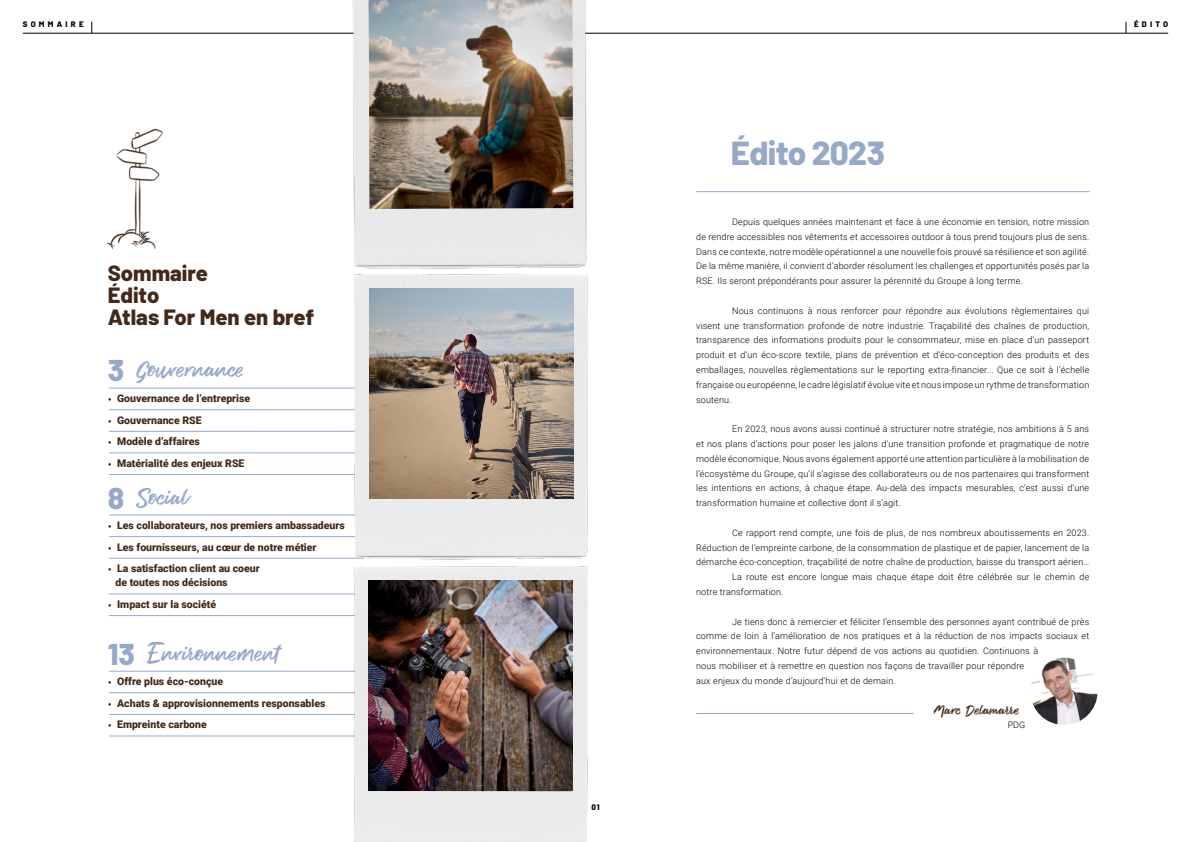
<style>
.page{position:relative;width:1191px;height:842px;background:#fff}
.page>*{position:absolute;margin:0;border:0;box-sizing:border-box;transform-origin:0 0}
.t1{font:800 33.3px "Barlow";letter-spacing:-.02em;color:#95a9ca}
.t2{font:30px "Brush Marker";color:#95a9ca}
.t3{font:800 22px/22px "Barlow";color:#432918}
.t4{font:18px "Brush Marker";color:#432918}
.t5{font:900 10.5px/14px "Roboto";color:#432918}
.t6{font:300 9px/14.8px "Roboto";letter-spacing:.02em;color:#000;text-align:justify}
.t7{font:800 8px "Barlow";letter-spacing:.4em;color:#000}
.s1{font-family:"Barlow";font-weight:800}
.s2{font-family:"Sang Bleu BP";font-weight:100}
</style>
<div class="page">
<hr style="left:23px;top:33px;width:1145px;height:1px;background:#000">
<hr style="left:109px;top:388px;width:255px;height:1px;background:#95a9ca">
<hr style="left:109px;top:431px;width:255px;height:1px;background:#95a9ca">
<hr style="left:109px;top:409px;width:255px;height:1px;background:#95a9ca">
<hr style="left:109px;top:453px;width:255px;height:1px;background:#95a9ca">
<hr style="left:109px;top:474px;width:255px;height:1px;background:#95a9ca">
<hr style="left:109px;top:671px;width:255px;height:1px;background:#95a9ca">
<hr style="left:109px;top:714px;width:255px;height:1px;background:#95a9ca">
<hr style="left:109px;top:692px;width:255px;height:1px;background:#95a9ca">
<hr style="left:109px;top:736px;width:255px;height:1px;background:#95a9ca">
<hr style="left:696px;top:191px;width:393px;height:1px;background:#95a9ca">
<hr style="left:696px;top:713px;width:217px;height:1px;background:#95a9ca">
<hr style="left:109px;top:515px;width:255px;height:1px;background:#95a9ca">
<hr style="left:109px;top:558px;width:255px;height:1px;background:#95a9ca">
<hr style="left:109px;top:536px;width:255px;height:1px;background:#95a9ca">
<hr style="left:109px;top:594px;width:246px;height:1px;background:#95a9ca">
<hr style="left:109px;top:615px;width:255px;height:1px;background:#95a9ca">
<img style="left:342px;top:576px;width:246px;height:266px">
<img style="left:369px;top:581px;width:203px;height:209px">
<img style="left:1030px;top:658px;width:67px;height:67px;border-radius:34px">
<svg style="left:147px;top:642px;width:18px;height:22px"></svg>
<img style="left:106px;top:128px;width:57px;height:121px">
<img style="left:338px;top:0;width:262px;height:250px">
<img style="left:369px;top:0;width:204px;height:209px">
<img style="left:339px;top:250px;width:249px;height:326px">
<img style="left:369px;top:289px;width:204px;height:209px">
<p class="t7" style="left:23px;top:19px;width:62px">SOMMAIRE</p>
<p class="t7" style="left:1134px;top:19px;width:36px">ÉDITO</p>
<h3 class="t3" style="left:108px;top:260px;width:208px">Sommaire<br>Édito<br>Atlas For Men en bref</h3>
<h2 class="t2" style="left:108px;top:354px;width:138px"><span class="s1">3</span> Gouvernance</h2>
<p class="t5" style="left:108px;top:391px;width:144px"><span class="s2">•</span> Gouvernance de l’entreprise</p>
<p class="t5" style="left:108px;top:412px;width:95px"><span class="s2">•</span> Gouvernance RSE</p>
<p class="t5" style="left:108px;top:434px;width:94px"><span class="s2">•</span> Modèle d’affaires</p>
<p class="t5" style="left:108px;top:456px;width:138px"><span class="s2">•</span> Matérialité des enjeux RSE</p>
<h2 class="t2" style="left:108px;top:481px;width:82px"><span class="s1">8</span> Social</h2>
<p class="t5" style="left:108px;top:518px;width:239px"><span class="s2">•</span> Les collaborateurs, nos premiers ambassadeurs</p>
<p class="t5" style="left:108px;top:540px;width:210px"><span class="s2">•</span> Les fournisseurs, au cœur de notre métier</p>
<p class="t5" style="left:116px;top:561px;width:146px;text-indent:-8px"><span class="s2">•</span> La satisfaction client au coeur de toutes nos décisions</p>
<p class="t5" style="left:108px;top:597px;width:110px"><span class="s2">•</span> Impact sur la société</p>
<h2 class="t2" style="left:108px;top:637px;width:174px"><span class="s1">13</span> nvironnement</h2>
<p class="t5" style="left:108px;top:674px;width:117px"><span class="s2">•</span> Offre plus éco-conçue</p>
<p class="t5" style="left:108px;top:696px;width:219px"><span class="s2">•</span> Achats &amp; approvisionnements responsables</p>
<p class="t5" style="left:108px;top:717px;width:101px"><span class="s2">•</span> Empreinte carbone</p>
<p class="t7" style="left:591px;top:801px;width:10px">01</p>
<h1 class="t1" style="left:731px;top:128px;width:155px">Édito 2023</h1>
<p class="t6" style="left:696px;top:214px;width:394px;text-indent:36px">Depuis quelques années maintenant et face à une économie en tension, notre mission de rendre accessibles nos vêtements et accessoires outdoor à tous prend toujours plus de sens.<br>Dans ce contexte, notre modèle opérationnel a une nouvelle fois prouvé sa résilience et son agilité.<br>De la même manière, il convient d’aborder résolument les challenges et opportunités posés par la RSE. Ils seront prépondérants pour assurer la pérennité du Groupe à long terme.</p>
<p class="t6" style="left:696px;top:303px;width:395px;text-indent:36px">Nous continuons à nous renforcer pour répondre aux évolutions règlementaires qui visent une transformation profonde de notre industrie. Traçabilité des chaînes de production, transparence des informations produits pour le consommateur, mise en place d’un passeport produit et d’un éco-score textile, plans de prévention et d’éco-conception des produits et des emballages, nouvelles règlementations sur le reporting extra-financier... Que ce soit à l’échelle française ou européenne, le cadre législatif évolue vite et nous impose un rythme de transformation soutenu.</p>
<p class="t6" style="left:696px;top:421px;width:394px;text-indent:36px">En 2023, nous avons aussi continué à structurer notre stratégie, nos ambitions à 5 ans et nos plans d’actions pour poser les jalons d’une transition profonde et pragmatique de notre modèle économique. Nous avons également apporté une attention particulière à la mobilisation de l’écosystème du Groupe, qu’il s’agisse des collaborateurs ou de nos partenaires qui transforment les intentions en actions, à chaque étape. Au-delà des impacts mesurables, c’est aussi d’une transformation humaine et collective dont il s’agit.</p>
<p class="t6" style="left:732px;top:525px;width:358px">Ce rapport rend compte, une fois de plus, de nos nombreux aboutissements en 2023.</p>
<p class="t6" style="left:696px;top:540px;width:394px">Réduction de l’empreinte carbone, de la consommation de plastique et de papier, lancement de la</p>
<p class="t6" style="left:696px;top:554px;width:394px">démarche éco-conception, traçabilité de notre chaîne de production, baisse du transport aérien…</p>
<p class="t6" style="left:732px;top:569px;width:359px">La route est encore longue mais chaque étape doit être célébrée sur le chemin de</p>
<p class="t6" style="left:696px;top:584px;width:89px">notre transformation.</p>
<p class="t6" style="left:696px;top:614px;width:394px;text-align:left;text-indent:36px">Je tiens donc à remercier et féliciter l’ensemble des personnes ayant contribué de près comme de loin à l’amélioration de nos pratiques et à la réduction de nos impacts sociaux et environnementaux. Notre futur dépend de vos actions au quotidien. Continuons à<br>nous mobiliser et à remettre en question nos façons de travailler pour répondre<br>aux enjeux du monde d’aujourd’hui et de demain.</p>
<h3 class="t4" style="left:933px;top:700px;width:87px">Marc Delamarre</h3>
<p class="t6" style="left:1007px;top:717px;width:19px">PDG</p>
</div>
